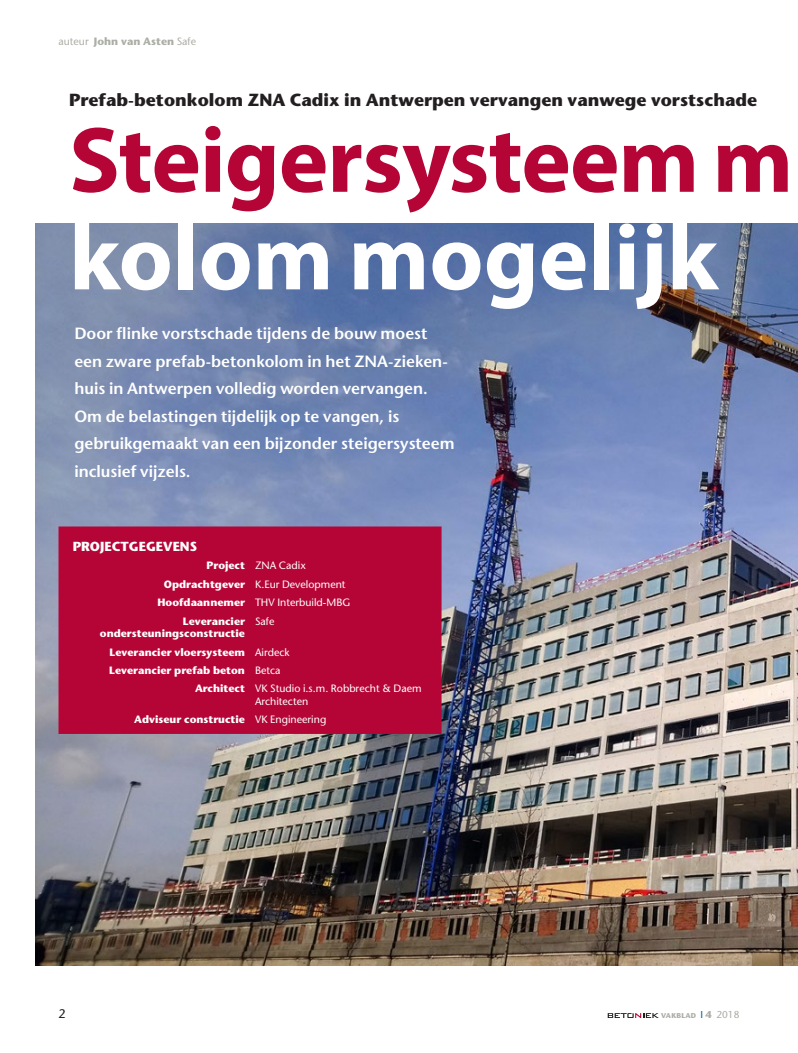
<style>
.page{position:relative;width:798px;height:1053px;background:#fff}
.page>*{position:absolute;margin:0;border:0;box-sizing:border-box;transform-origin:0 0}
.t1{font:700 93.75px "Myriad Pro";letter-spacing:-.01em;color:#b50536}
.t2{font:700 93.75px "Myriad Pro";color:#fff}
.t3{font:700 17.5px "Stone Sans";color:#231f20}
.t4{font:600 16.25px/27.5px "Stone Sans";color:#fff}
.t5{font:700 13.12px "Stone Sans";color:#fff}
.t6{font:12.5px "Stone Sans";color:#231f20}
.t7{font:10.62px/18.4px "Stone Sans";color:#fff}
.t8{font:700 10.62px "Stone Sans";color:#fff}
.t9{font:700 10.62px "Stone Sans";color:#acafa6}
.t10{font:700 7px "Stone Sans";letter-spacing:.03em;color:#acafa6}
.s1{font-weight:400}
.s2{font-weight:700}
.s3{font-weight:400;font-size:10px;color:#006494}
.s4{font-size:10px}
.s5{font-weight:400;font-size:10px}
</style>
<div class="page">
<img style="left:36px;top:223px;width:761px;height:742px">
<svg style="left:607px;top:1013px;width:51px;height:4px"></svg>
<div style="left:58px;top:526px;width:383px;height:208px;background:#b50536"></div>
<p class="t9" style="left:58px;top:35px;width:139px"><span class="s1">auteur</span> John van Asten <span class="s1">Safe</span></p>
<p class="t3" style="left:69px;top:89px;width:689px">Prefab-betonkolom ZNA Cadix in Antwerpen vervangen vanwege vorstschade</p>
<h1 class="t1" style="left:69px;top:99px;width:725px">Steigersysteem m</h1>
<h1 class="t2" style="left:69px;top:196px;width:650px">kolom mogelijk</h1>
<p class="t4" style="left:74px;top:319px;width:381px">Door flinke vorstschade tijdens de bouw moest een zware prefab-betonkolom in het ZNA-zieken&shy;huis in Antwerpen volledig worden vervangen.<br>Om de belastingen tijdelijk op te vangen, is gebruikgemaakt van een bijzonder steigersysteem inclusief vijzels.</p>
<p class="t5" style="left:73px;top:538px;width:126px">PROJECTGEGEVENS</p>
<p class="t7" style="left:206px;top:556px;width:101px"><span class="s2">Project</span> ZNA Cadix</p>
<p class="t7" style="left:164px;top:575px;width:183px"><span class="s2">Opdrachtgever</span> K.Eur Development</p>
<p class="t7" style="left:157px;top:593px;width:194px"><span class="s2">Hoofdaannemer</span> THV Interbuild-MBG</p>
<p class="t8" style="left:183px;top:614px;width:64px">Leverancier</p>
<p class="t8" style="left:100px;top:627px;width:146px">ondersteuningsconstructie</p>
<p class="t7" style="left:255px;top:611px;width:21px">Safe</p>
<p class="t8" style="left:109px;top:645px;width:181px">Leverancier vloersysteem <span class="s1">Airdeck</span></p>
<p class="t8" style="left:109px;top:664px;width:173px">Leverancier prefab beton <span class="s1">Betca</span></p>
<p class="t7" style="left:195px;top:679px;width:228px"><span class="s2">Architect</span> VK Studio i.s.m. Robbrecht &amp; Daem</p>
<p class="t7" style="left:134px;top:692px;width:193px;text-indent:121px">Architecten<br><span class="s2">Adviseur constructie</span> VK Engineering</p>
<p class="t6" style="left:58px;top:1006px;width:9px">2</p>
<p class="t10" style="left:661px;top:1011px;width:80px">VAKBLAD <span class="s3">I</span> <span class="s4">4</span> <span class="s5">2018</span></p>
</div>
